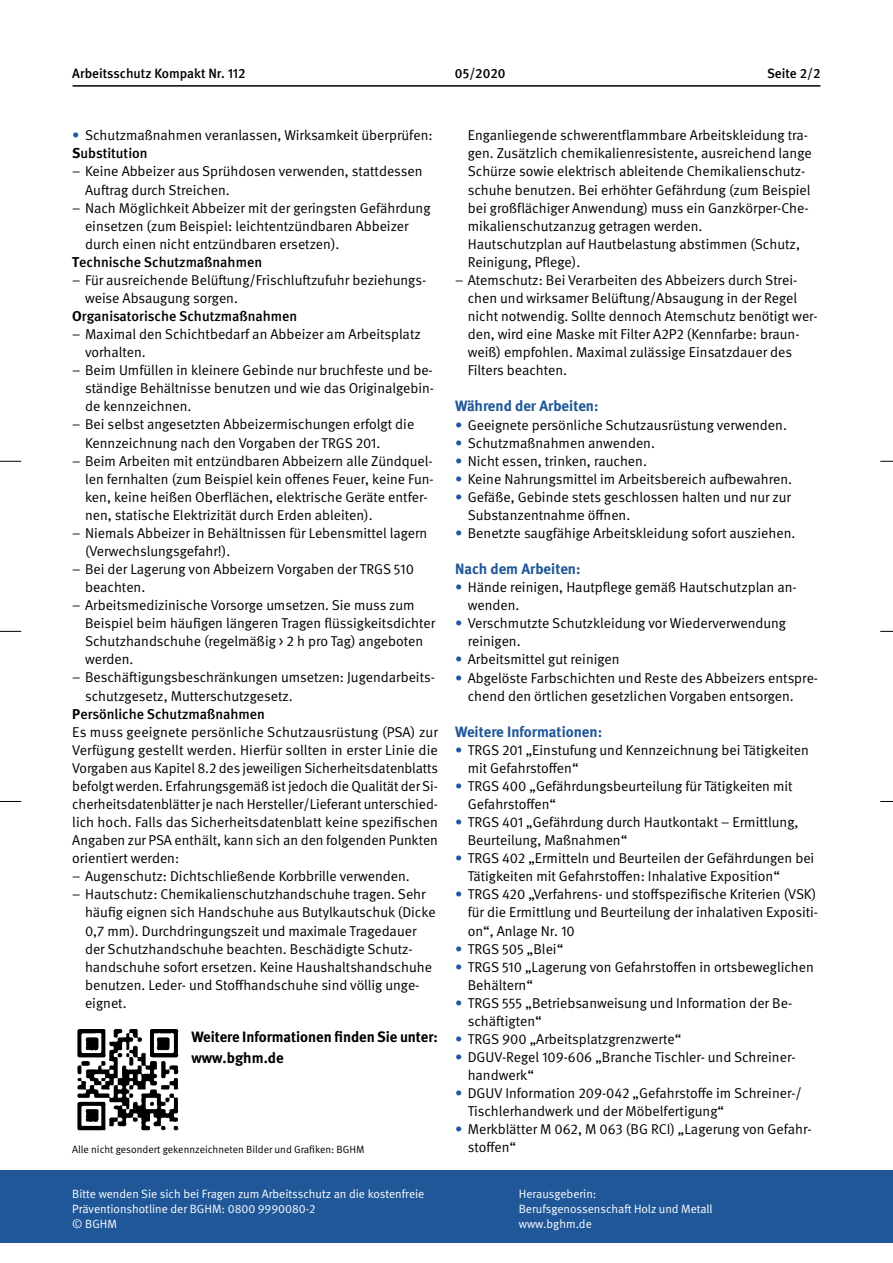
<style>
.page{position:relative;width:893px;height:1263px;background:#fff}
.page>*{position:absolute;margin:0;border:0;box-sizing:border-box;transform-origin:0 0}
.t1{font:700 15px "DGUV Meta";color:#1f5798}
.t2{font:700 15px/21px "DGUV Meta";color:#000}
.t3{font:14.25px/18px "DGUV Meta";color:#000}
.t4{font:500 14.25px "DGUV Meta";color:#000}
.t5{font:500 13.5px "DGUV Meta";color:#000}
.t6{font:12px/15px "DGUV Meta";color:#fff}
.t7{font:10.5px "DGUV Meta";color:#000}
.s1{color:#1f5798}
.s2{font-weight:700}
.s3{font-weight:500}
</style>
<div class="page">
<div style="left:0;top:1170px;width:893px;height:73px;background:#1f5798"></div>
<svg style="left:0;top:461px;width:21px;height:1px"></svg>
<svg style="left:0;top:631px;width:21px;height:1px"></svg>
<svg style="left:0;top:801px;width:21px;height:1px"></svg>
<svg style="left:881px;top:461px;width:12px;height:1px"></svg>
<svg style="left:881px;top:631px;width:12px;height:1px"></svg>
<svg style="left:881px;top:801px;width:12px;height:1px"></svg>
<hr style="left:73px;top:85px;width:747px;height:2px;background:#000">
<img style="left:77px;top:1029px;width:102px;height:102px">
<p class="t5" style="left:72px;top:66px;width:175px">Arbeitsschutz Kompakt Nr. 112</p>
<p class="t5" style="left:455px;top:66px;width:52px">05/2020</p>
<p class="t5" style="left:767px;top:66px;width:55px">Seite 2/2</p>
<p class="t3" style="left:72px;top:127px;width:362px"><span class="s1">•</span> Schutzmaßnahmen veranlassen, Wirksamkeit überprüfen:<br><span class="s2">S</span><span class="s3">ubstitution</span></p>
<p class="t3" style="left:85px;top:163px;width:339px;text-indent:-13px">– Keine Abbeizer aus Sprühdosen verwenden, stattdessen<br>Auftrag durch Streichen.</p>
<p class="t3" style="left:72px;top:199px;width:360px">– Nach Möglichkeit Abbeizer mit der geringsten Gefährdung</p>
<p class="t3" style="left:85px;top:217px;width:325px">einsetzen (zum Beispiel: leichtentzündbaren Abbeizer</p>
<p class="t3" style="left:85px;top:235px;width:256px">durch einen nicht entzündbaren ersetzen).</p>
<p class="t4" style="left:72px;top:254px;width:191px"><span class="s2">T</span>echnische Schutzmaßnahmen</p>
<p class="t3" style="left:72px;top:271px;width:355px">– Für ausreichende Belüftung/Frischluftzufuhr beziehungs-</p>
<p class="t3" style="left:85px;top:289px;width:154px">weise Absaugung sorgen.</p>
<p class="t4" style="left:72px;top:308px;width:227px"><span class="s2">O</span>rganisatorische Schutzmaßnahmen</p>
<p class="t3" style="left:85px;top:325px;width:337px;text-indent:-13px">– Maximal den Schichtbedarf an Abbeizer am Arbeitsplatz vorhalten.</p>
<p class="t3" style="left:85px;top:362px;width:350px;text-align:justify;text-indent:-13px">– Beim Umfüllen in kleinere Gebinde nur bruchfeste und be&shy;ständige Behältnisse benutzen und wie das Originalgebin&shy;de kennzeichnen.</p>
<p class="t3" style="left:85px;top:416px;width:331px;text-indent:-13px">– Bei selbst angesetzten Abbeizermischungen erfolgt die<br>Kennzeichnung nach den Vorgaben der TRGS 201.</p>
<p class="t3" style="left:85px;top:452px;width:350px;text-indent:-13px">– Beim Arbeiten mit entzündbaren Abbeizern alle Zündquel&shy;len fernhalten (zum Beispiel kein offenes Feuer, keine Fun&shy;ken, keine heißen Oberflächen, elektrische Geräte entfer&shy;nen, statische Elektrizität durch Erden ableiten).</p>
<p class="t3" style="left:85px;top:524px;width:344px;text-indent:-13px">– Niemals Abbeizer in Behältnissen für Lebensmittel lagern (Verwechslungsgefahr!).</p>
<p class="t3" style="left:85px;top:560px;width:330px;text-indent:-13px">– Bei der Lagerung von Abbeizern Vorgaben der TRGS 510 beachten.</p>
<p class="t3" style="left:85px;top:597px;width:352px;text-indent:-13px">– Arbeitsmedizinische Vorsorge umsetzen. Sie muss zum Beispiel beim häufigen längeren Tragen flüssigkeitsdichter Schutzhandschuhe (regelmäßig &gt; 2 h pro Tag) angeboten werden.</p>
<p class="t3" style="left:72px;top:669px;width:364px">– Beschäftigungsbeschränkungen umsetzen: Jugendarbeits-</p>
<p class="t3" style="left:85px;top:687px;width:209px">schutzgesetz, Mutterschutzgesetz.</p>
<p class="t4" style="left:72px;top:705px;width:194px"><span class="s2">P</span>ersönliche Schutzmaßnahmen</p>
<p class="t3" style="left:72px;top:723px;width:367px">Es muss geeignete persönliche Schutzausrüstung (PSA) zur</p>
<p class="t3" style="left:72px;top:741px;width:367px">Verfügung gestellt werden. Hierfür sollten in erster Linie die</p>
<p class="t3" style="left:72px;top:759px;width:367px">Vorgaben aus Kapitel 8.2 des jeweiligen Sicherheitsdatenblatts</p>
<p class="t3" style="left:72px;top:777px;width:367px">befolgt werden. Erfahrungsgemäß ist jedoch die Qualität der Si-</p>
<p class="t3" style="left:72px;top:795px;width:367px">cherheitsdatenblätter je nach Hersteller/Lieferant unterschied-</p>
<p class="t3" style="left:72px;top:813px;width:367px">lich hoch. Falls das Sicherheitsdatenblatt keine spezifischen</p>
<p class="t3" style="left:72px;top:831px;width:367px">Angaben zur PSA enthält, kann sich an den folgenden Punkten</p>
<p class="t3" style="left:72px;top:850px;width:109px">orientiert werden:</p>
<p class="t3" style="left:72px;top:868px;width:339px">– Augenschutz: Dichtschließende Korbbrille verwenden.</p>
<p class="t3" style="left:85px;top:886px;width:352px;text-indent:-13px">– Hautschutz: Chemikalienschutzhandschuhe tragen. Sehr häufig eignen sich Handschuhe aus Butylkautschuk (Dicke 0,7 mm). Durchdringungszeit und maximale Tragedauer der Schutzhandschuhe beachten. Beschädigte Schutz&shy;handschuhe sofort ersetzen. Keine Haushaltshandschuhe benutzen. Leder- und Stoffhandschuhe sind völlig unge&shy;eignet.</p>
<p class="t2" style="left:191px;top:1027px;width:248px">Weitere Informationen finden Sie unter: www.bghm.de</p>
<p class="t7" style="left:72px;top:1143px;width:294px">Alle nicht gesondert gekennzeichneten Bilder und Grafiken: BGHM</p>
<p class="t3" style="left:468px;top:127px;width:345px">Enganliegende schwerentflammbare Arbeitskleidung tra&shy;gen. Zusätzlich chemikalienresistente, ausreichend lange Schürze sowie elektrisch ableitende Chemikalienschutz&shy;schuhe benutzen. Bei erhöhter Gefährdung (zum Beispiel bei großflächiger Anwendung) muss ein Ganzkörper-Che&shy;mikalienschutzanzug getragen werden.<br>Hautschutzplan auf Hautbelastung abstimmen (Schutz, Reinigung, Pflege).</p>
<p class="t3" style="left:468px;top:271px;width:351px;text-indent:-13px">– Atemschutz: Bei Verarbeiten des Abbeizers durch Strei&shy;chen und wirksamer Belüftung/Absaugung in der Regel nicht notwendig. Sollte dennoch Atemschutz benötigt wer&shy;den, wird eine Maske mit Filter A2P2 (Kennfarbe: braun&shy;weiß) empfohlen. Maximal zulässige Einsatzdauer des Filters beachten.</p>
<p class="t1" style="left:455px;top:397px;width:145px">Während der Arbeiten:</p>
<p class="t3" style="left:455px;top:416px;width:333px"><span class="s1">•</span> Geeignete persönliche Schutzausrüstung verwenden.</p>
<p class="t3" style="left:455px;top:434px;width:201px"><span class="s1">•</span> Schutzmaßnahmen anwenden.</p>
<p class="t3" style="left:455px;top:452px;width:193px"><span class="s1">•</span> Nicht essen, trinken, rauchen.</p>
<p class="t3" style="left:455px;top:470px;width:339px"><span class="s1">•</span> Keine Nahrungsmittel im Arbeitsbereich aufbewahren.</p>
<p class="t3" style="left:468px;top:488px;width:325px;text-indent:-13px"><span class="s1">•</span> Gefäße, Gebinde stets geschlossen halten und nur zur<br>Substanzentnahme öffnen.</p>
<p class="t3" style="left:455px;top:524px;width:342px"><span class="s1">•</span> Benetzte saugfähige Arbeitskleidung sofort ausziehen.</p>
<p class="t1" style="left:455px;top:560px;width:127px">Nach dem Arbeiten:</p>
<p class="t3" style="left:468px;top:578px;width:331px;text-indent:-13px"><span class="s1">•</span> Hände reinigen, Hautpflege gemäß Hautschutzplan an&shy;wenden.</p>
<p class="t3" style="left:468px;top:615px;width:320px;text-indent:-13px"><span class="s1">•</span> Verschmutzte Schutzkleidung vor Wiederverwendung reinigen.</p>
<p class="t3" style="left:455px;top:651px;width:166px"><span class="s1">•</span> Arbeitsmittel gut reinigen</p>
<p class="t3" style="left:468px;top:669px;width:352px;text-indent:-13px"><span class="s1">•</span> Abgelöste Farbschichten und Reste des Abbeizers entspre&shy;chend den örtlichen gesetzlichen Vorgaben entsorgen.</p>
<p class="t1" style="left:455px;top:723px;width:149px">Weitere Informationen:</p>
<p class="t3" style="left:468px;top:741px;width:343px;text-indent:-13px"><span class="s1">•</span> TRGS 201 „Einstufung und Kennzeichnung bei Tätigkeiten mit Gefahrstoffen“</p>
<p class="t3" style="left:468px;top:777px;width:326px;text-indent:-13px"><span class="s1">•</span> TRGS 400 „Gefährdungsbeurteilung für Tätigkeiten mit<br>Gefahrstoffen“</p>
<p class="t3" style="left:468px;top:813px;width:332px;text-indent:-13px"><span class="s1">•</span> TRGS 401 „Gefährdung durch Hautkontakt – Ermittlung,<br>Beurteilung, Maßnahmen“</p>
<p class="t3" style="left:468px;top:850px;width:348px;text-indent:-13px"><span class="s1">•</span> TRGS 402 „Ermitteln und Beurteilen der Gefährdungen bei<br>Tätigkeiten mit Gefahrstoffen: Inhalative Exposition“</p>
<p class="t3" style="left:468px;top:886px;width:352px;text-indent:-13px"><span class="s1">•</span> TRGS 420 „Verfahrens- und stoffspezifische Kriterien (VSK) für die Ermittlung und Beurteilung der inhalativen Expositi&shy;on“, Anlage Nr. 10</p>
<p class="t3" style="left:455px;top:940px;width:110px"><span class="s1">•</span> TRGS 505 „Blei“</p>
<p class="t3" style="left:468px;top:958px;width:348px;text-indent:-13px"><span class="s1">•</span> TRGS 510 „Lagerung von Gefahrstoffen in ortsbeweglichen<br>Behältern“</p>
<p class="t3" style="left:468px;top:994px;width:326px;text-indent:-13px"><span class="s1">•</span> TRGS 555 „Betriebsanweisung und Information der Be&shy;schäftigten“</p>
<p class="t3" style="left:455px;top:1030px;width:228px"><span class="s1">•</span> TRGS 900 „Arbeitsplatzgrenzwerte“</p>
<p class="t3" style="left:468px;top:1048px;width:329px;text-indent:-13px"><span class="s1">•</span> DGUV-Regel 109-606 „Branche Tischler- und Schreiner&shy;handwerk“</p>
<p class="t3" style="left:468px;top:1084px;width:336px;text-indent:-13px"><span class="s1">•</span> DGUV Information 209-042 „Gefahrstoffe im Schreiner-/<br>Tischlerhandwerk und der Möbelfertigung“</p>
<p class="t3" style="left:468px;top:1121px;width:345px;text-indent:-13px"><span class="s1">•</span> Merkblätter M 062, M 063 (BG RCI) „Lagerung von Gefahr&shy;stoffen“</p>
<p class="t6" style="left:72px;top:1186px;width:354px">Bitte wenden Sie sich bei Fragen zum Arbeitsschutz an die kostenfreie<br>Präventionshotline der BGHM: 0800 9990080-2<br>© BGHM</p>
<p class="t6" style="left:519px;top:1186px;width:195px">Herausgeberin:<br>Berufsgenossenschaft Holz und Metall www.bghm.de</p>
</div>
